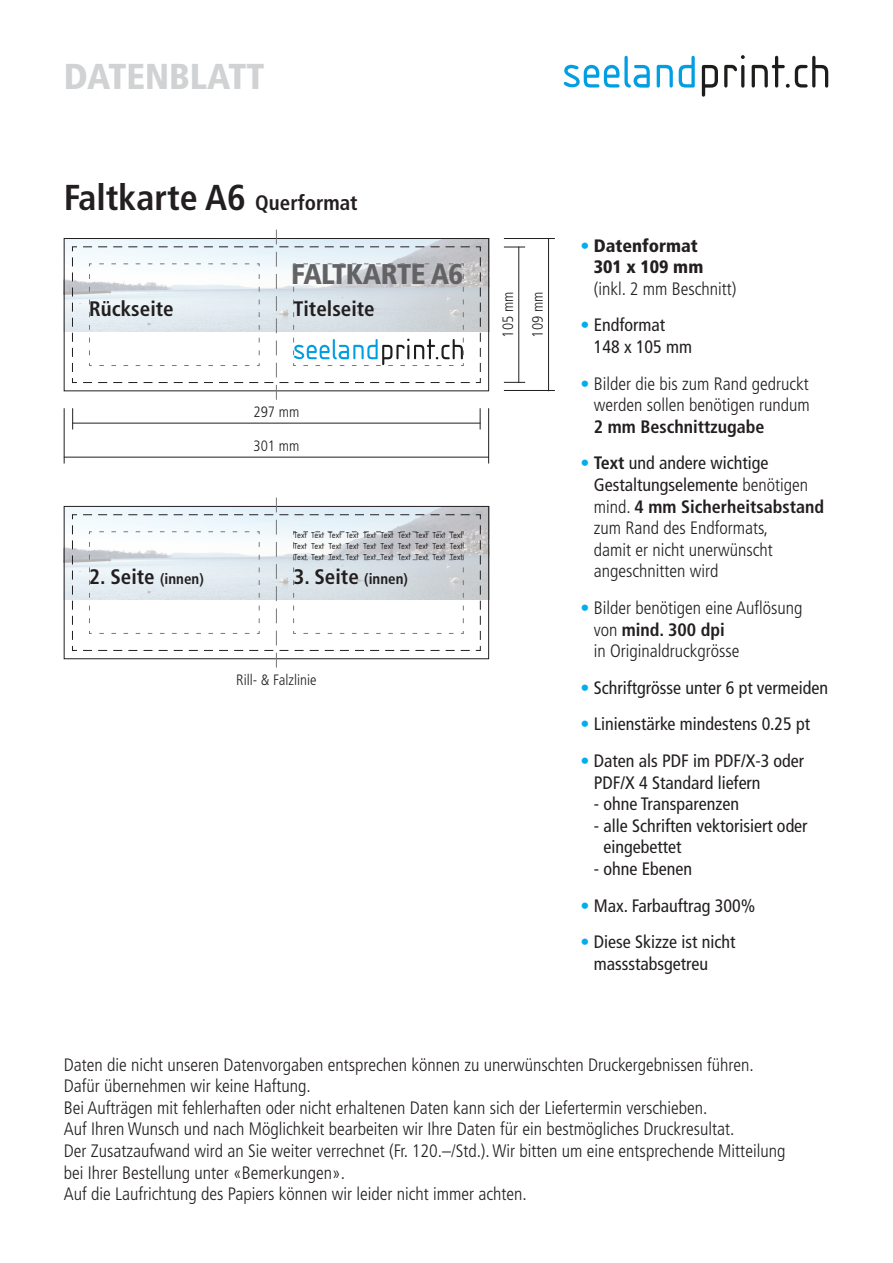
<style>
.page{position:relative;width:893px;height:1263px;background:#fff}
.page>*{position:absolute;margin:0;border:0;box-sizing:border-box;transform-origin:0 0}
.t1{font:700 condensed 36px "Frutiger";color:#231f20}
.t2{font:900 condensed 36px "Frutiger";color:#d1d2d4}
.t3{font:900 condensed 28.5px "Frutiger";letter-spacing:-.02em;color:#636366}
.t4{font:700 condensed 21px "Frutiger";color:#231f20}
.t5{font:300 condensed 18px/21.6px "Frutiger";color:#231f20}
.t6{font:condensed 18px/21.6px "Frutiger";color:#231f20}
.t7{font:900 condensed 18px/21.6px "Frutiger";color:#231f20}
.t8{font:700 condensed 18px "Frutiger";color:#231f20}
.t9{font:300 condensed 15px "Frutiger";color:#231f20}
.t10{font:9px/10.8px "Isonorm D";color:#231f20;text-align:justify}
.s1{font-size:21px}
.s2{font-size:15px}
.s3{font-weight:400;color:#00aeef}
.s4{color:#00aeef}
.s5{font-weight:700}
.s6{font-weight:400}
</style>
<div class="page">
<img style="left:66px;top:240px;width:421px;height:92px">
<img style="left:66px;top:508px;width:421px;height:92px">
<hr style="left:504px;top:238px;width:51px;height:1px;background:#231f20">
<hr style="left:504px;top:390px;width:51px;height:1px;background:#231f20">
<hr style="left:548px;top:238px;width:1px;height:153px;background:#231f20">
<svg style="left:564px;top:56px;width:86px;height:32px"></svg>
<svg style="left:657px;top:65px;width:16px;height:23px"></svg>
<svg style="left:679px;top:56px;width:16px;height:32px"></svg>
<svg style="left:702px;top:65px;width:16px;height:32px"></svg>
<svg style="left:724px;top:65px;width:13px;height:23px"></svg>
<svg style="left:741px;top:55px;width:4px;height:4px"></svg>
<hr style="left:741px;top:65px;width:3px;height:23px;background:#1d1d1b;border-radius:2px">
<svg style="left:752px;top:56px;width:76px;height:32px"></svg>
<svg style="left:504px;top:247px;width:21px;height:1px"></svg>
<svg style="left:504px;top:382px;width:21px;height:1px"></svg>
<hr style="left:518px;top:247px;width:1px;height:136px;background:#231f20">
<hr style="left:488px;top:408px;width:1px;height:55px;background:#231f20">
<svg style="left:480px;top:408px;width:1px;height:21px"></svg>
<hr style="left:64px;top:408px;width:1px;height:55px;background:#231f20">
<svg style="left:72px;top:408px;width:1px;height:21px"></svg>
<hr style="left:64px;top:457px;width:425px;height:1px;background:#231f20">
<hr style="left:72px;top:423px;width:408px;height:1px;background:#231f20">
<svg style="left:72px;top:246px;width:409px;height:137px"></svg>
<svg style="left:72px;top:514px;width:409px;height:137px"></svg>
<svg style="left:80px;top:230px;width:393px;height:170px"></svg>
<svg style="left:80px;top:497px;width:393px;height:171px"></svg>
<h1 class="t2" style="left:64px;top:55px;width:202px">DATENBLATT</h1>
<h1 class="t1" style="left:64px;top:176px;width:295px">Faltkarte A6 <span class="s1">Querformat</span></h1>
<h2 class="t3" style="left:291px;top:256px;width:174px">FALTKARTE A6</h2>
<p class="t4" style="left:89px;top:296px;width:86px">Rückseite</p>
<p class="t4" style="left:293px;top:296px;width:83px">Titelseite</p>
<p class="t9" style="left:253px;top:404px;width:47px">297 mm</p>
<p class="t9" style="left:253px;top:438px;width:47px">301 mm</p>
<p class="t10" style="left:294px;top:530px;width:171px">Text Text Text Text Text Text Text Text Text Text Text Text Text Text Text Text Text Text Text Text Text Text Text Text Text Text Text Text Text Text</p>
<p class="t4" style="left:89px;top:564px;width:116px">2. Seite <span class="s2">(innen)</span></p>
<p class="t4" style="left:293px;top:564px;width:116px">3. Seite <span class="s2">(innen)</span></p>
<p class="t9" style="left:236px;top:671px;width:82px">Rill- &amp; Falzlinie</p>
<p class="t9" style="left:499px;top:338px;width:47px;rotate:-90deg">105 mm</p>
<p class="t9" style="left:529px;top:338px;width:47px;rotate:-90deg">109 mm</p>
<p class="t7" style="left:594px;top:235px;width:111px;text-indent:-13px"><span class="s3">•</span> Datenformat<br>301 x 109 mm</p>
<p class="t5" style="left:594px;top:278px;width:144px">(inkl. 2 mm Beschnitt)</p>
<p class="t6" style="left:594px;top:314px;width:100px;text-indent:-13px"><span class="s4">•</span> Endformat<br>148 x 105 mm</p>
<p class="t5" style="left:580px;top:373px;width:231px;text-align:right"><span class="s3">•</span> Bilder die bis zum Rand gedruckt werden sollen benötigen rundum</p>
<p class="t8" style="left:594px;top:416px;width:172px">2 mm Beschnittzugabe</p>
<p class="t5" style="left:594px;top:453px;width:232px;text-indent:-13px"><span class="s3">•</span> <span class="s5">Text</span> <span class="s6">und andere wichtige<br>Gestaltungselemente</span> benötigen mind. <span class="s5">4 mm Sicherheitsabstand </span>zum Rand des Endformats,<br>damit er nicht unerwünscht angeschnitten wird</p>
<p class="t5" style="left:594px;top:597px;width:210px;text-indent:-13px"><span class="s3">•</span> Bilder benötigen eine Auflösung von <span class="s5">mind. 300 dpi<br></span>in Originaldruckgrösse</p>
<p class="t6" style="left:580px;top:677px;width:249px"><span class="s4">•</span> Schriftgrösse unter 6 pt vermeiden</p>
<p class="t6" style="left:580px;top:713px;width:231px"><span class="s4">•</span> Linienstärke mindestens 0.25 pt</p>
<p class="t6" style="left:594px;top:750px;width:212px;text-indent:-13px"><span class="s4">•</span> Daten als PDF im PDF/X-3 oder<br>PDF/X 4 Standard liefern</p>
<p class="t6" style="left:594px;top:793px;width:147px">- ohne Transparenzen</p>
<p class="t6" style="left:603px;top:815px;width:206px;text-indent:-10px">- alle Schriften vektorisiert oder eingebettet</p>
<p class="t6" style="left:594px;top:858px;width:100px">- ohne Ebenen</p>
<p class="t6" style="left:580px;top:895px;width:177px"><span class="s4">•</span> Max. Farbauftrag 300%</p>
<p class="t6" style="left:594px;top:931px;width:143px;text-indent:-13px"><span class="s4">•</span> Diese Skizze ist nicht massstabsgetreu</p>
<p class="t5" style="left:64px;top:1054px;width:723px">Daten die nicht unseren Datenvorgaben entsprechen können zu unerwünschten Druckergebnissen führen.<br>Dafür übernehmen wir keine Haftung.<br>Bei Aufträgen mit fehlerhaften oder nicht erhaltenen Daten kann sich der Liefertermin verschieben.<br>Auf Ihren Wunsch und nach Möglichkeit bearbeiten wir Ihre Daten für ein bestmögliches Druckresultat.<br>Der Zusatzaufwand wird an Sie weiter verrechnet (Fr. 120.–/Std.). Wir bitten um eine entsprechende Mitteilung bei Ihrer Bestellung unter «Bemerkungen».<br>Auf die Laufrichtung des Papiers können wir leider nicht immer achten.</p>
</div>
